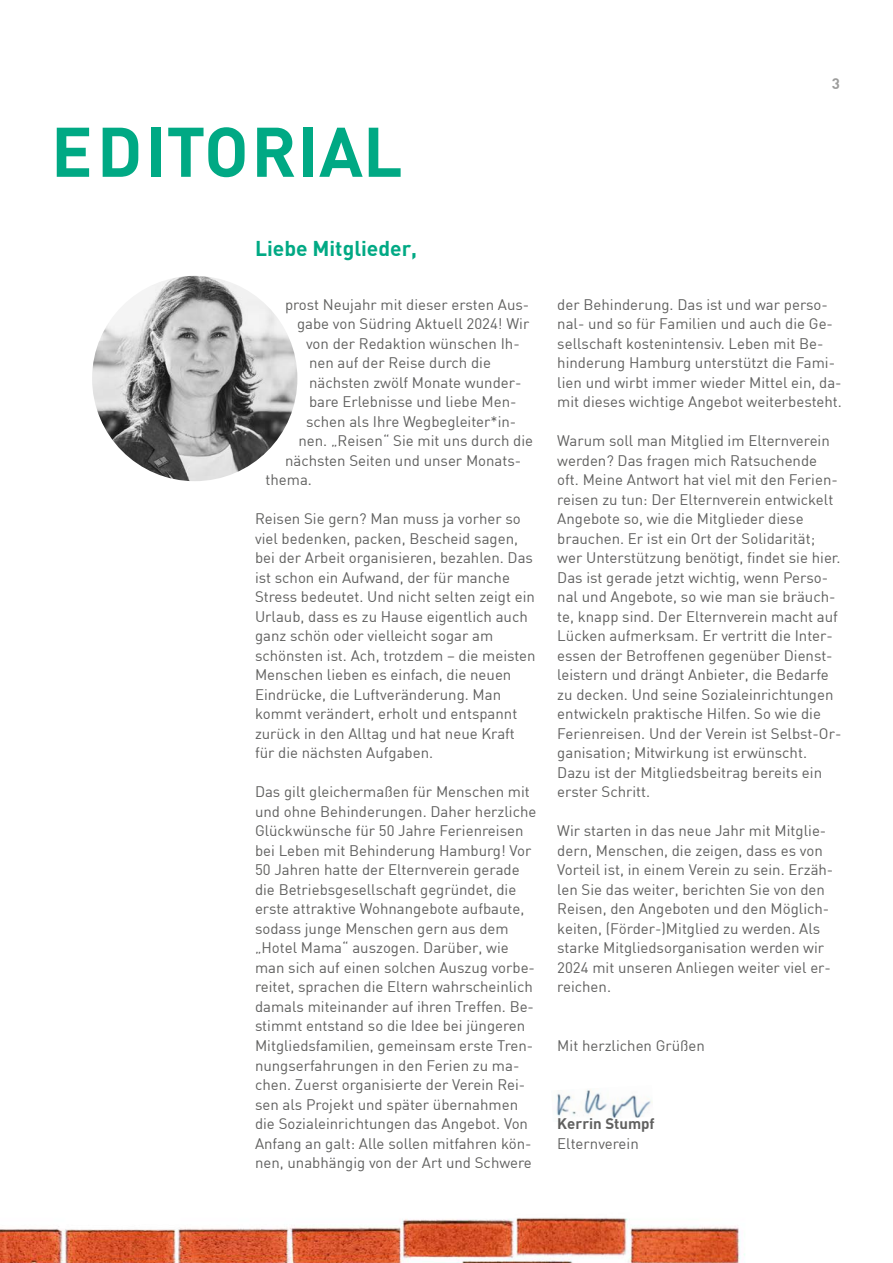
<style>
.page{position:relative;width:893px;height:1263px;background:#fff}
.page>*{position:absolute;margin:0;border:0;box-sizing:border-box;transform-origin:0 0}
.Überschriften_H1_Headline{font:700 69px "DIN";letter-spacing:.01em;color:#00a984}
.Überschriften_H2_Headline_Editorial{font:700 21px "DIN";color:#00a984}
.Fließtexte_P_Fließtext_Allgemein{font:15px/19.5px "DIN";color:#60605f}
.Fließtexte_P_Fließtext_Allgemein-2{font:700 15px "DIN";color:#60605f}
.t1{font:700 15px "DIN";color:#9d9d9c}
</style>
<div class="page">
<img style="left:1px;top:1218px;width:744px;height:45px">
<img style="left:0;top:1165px;width:1px;height:98px">
<img style="left:92px;top:276px;width:205px;height:205px;border-radius:103px">
<img style="left:556px;top:1089px;width:97px;height:29px">
<h1 class="Überschriften_H1_Headline" style="left:51px;top:107px;width:353px">EDITORIAL</h1>
<p class="t1" style="left:832px;top:74px;width:10px">3</p>
<h2 class="Überschriften_H2_Headline_Editorial" style="left:255px;top:235px;width:164px">Liebe Mitglieder,</h2>
<p class="Fließtexte_P_Fließtext_Allgemein" style="left:285px;top:294px;width:246px">prost Neujahr mit dieser ersten Aus-</p>
<p class="Fließtexte_P_Fließtext_Allgemein" style="left:297px;top:314px;width:234px">gabe von Südring Aktuell 2024! Wir</p>
<p class="Fließtexte_P_Fließtext_Allgemein" style="left:306px;top:333px;width:215px">von der Redaktion wünschen Ih-</p>
<p class="Fließtexte_P_Fließtext_Allgemein" style="left:309px;top:353px;width:184px">nen auf der Reise durch die</p>
<p class="Fließtexte_P_Fließtext_Allgemein" style="left:309px;top:372px;width:214px">nächsten zwölf Monate wunder-</p>
<p class="Fließtexte_P_Fließtext_Allgemein" style="left:309px;top:392px;width:209px">bare Erlebnisse und liebe Men-</p>
<p class="Fließtexte_P_Fließtext_Allgemein" style="left:306px;top:411px;width:212px">schen als Ihre Wegbegleiter*in-</p>
<p class="Fließtexte_P_Fließtext_Allgemein" style="left:298px;top:431px;width:236px">nen. „Reisen“ Sie mit uns durch die</p>
<p class="Fließtexte_P_Fließtext_Allgemein" style="left:285px;top:450px;width:238px">nächsten Seiten und unser Monats-</p>
<p class="Fließtexte_P_Fließtext_Allgemein" style="left:265px;top:470px;width:48px">thema.</p>
<p class="Fließtexte_P_Fließtext_Allgemein" style="left:255px;top:509px;width:282px">Reisen Sie gern? Man muss ja vorher so viel bedenken, packen, Bescheid sagen, bei der Arbeit organisieren, bezahlen. Das ist schon ein Aufwand, der für manche Stress bedeutet. Und nicht selten zeigt ein Urlaub, dass es zu Hause eigentlich auch ganz schön oder vielleicht sogar am schönsten ist. Ach, trotzdem – die meisten Menschen lieben es einfach, die neuen Eindrücke, die Luftveränderung. Man kommt verändert, erholt und entspannt zurück in den Alltag und hat neue Kraft für die nächsten Aufgaben.</p>
<p class="Fließtexte_P_Fließtext_Allgemein" style="left:255px;top:782px;width:283px">Das gilt gleichermaßen für Menschen mit und ohne Behinderungen. Daher herzliche Glückwünsche für 50 Jahre Ferienreisen bei Leben mit Behinderung Hamburg! Vor 50 Jahren hatte der Elternverein gerade die Betriebsgesellschaft gegründet, die erste attraktive Wohnangebote aufbaute, sodass junge Menschen gern aus dem „Hotel Mama“ auszogen. Darüber, wie man sich auf einen solchen Auszug vorbe&shy;reitet, sprachen die Eltern wahrscheinlich damals miteinander auf ihren Treffen. Be&shy;stimmt entstand so die Idee bei jüngeren Mitgliedsfamilien, gemeinsam erste Tren&shy;nungserfahrungen in den Ferien zu ma&shy;chen. Zuerst organisierte der Verein Rei&shy;sen als Projekt und später übernahmen die Sozialeinrichtungen das Angebot. Von Anfang an galt: Alle sollen mitfahren kön&shy;nen, unabhängig von der Art und Schwere</p>
<p class="Fließtexte_P_Fließtext_Allgemein" style="left:557px;top:294px;width:286px">der Behinderung. Das ist und war perso&shy;nal- und so für Familien und auch die Ge&shy;sellschaft kostenintensiv. Leben mit Be&shy;hinderung Hamburg unterstützt die Fami&shy;lien und wirbt immer wieder Mittel ein, da&shy;mit dieses wichtige Angebot weiterbesteht.</p>
<p class="Fließtexte_P_Fließtext_Allgemein" style="left:557px;top:431px;width:286px">Warum soll man Mitglied im Elternverein werden? Das fragen mich Ratsuchende oft. Meine Antwort hat viel mit den Ferien&shy;reisen zu tun: Der Elternverein entwickelt Angebote so, wie die Mitglieder diese brauchen. Er ist ein Ort der Solidarität; wer Unterstützung benötigt, findet sie hier.<br>Das ist gerade jetzt wichtig, wenn Perso&shy;nal und Angebote, so wie man sie bräuch&shy;te, knapp sind. Der Elternverein macht auf Lücken aufmerksam. Er vertritt die Inter&shy;essen der Betroffenen gegenüber Dienst&shy;leistern und drängt Anbieter, die Bedarfe zu decken. Und seine Sozialeinrichtungen entwickeln praktische Hilfen. So wie die Ferienreisen. Und der Verein ist Selbst-Or&shy;ganisation; Mitwirkung ist erwünscht.<br>Dazu ist der Mitgliedsbeitrag bereits ein erster Schritt.</p>
<p class="Fließtexte_P_Fließtext_Allgemein" style="left:557px;top:821px;width:278px">Wir starten in das neue Jahr mit Mitglie&shy;dern, Menschen, die zeigen, dass es von Vorteil ist, in einem Verein zu sein. Erzäh&shy;len Sie das weiter, berichten Sie von den Reisen, den Angeboten und den Möglich&shy;keiten, (Förder-)Mitglied zu werden. Als starke Mitgliedsorganisation werden wir 2024 mit unseren Anliegen weiter viel er&shy;reichen.</p>
<p class="Fließtexte_P_Fließtext_Allgemein" style="left:557px;top:1035px;width:149px">Mit herzlichen Grüßen</p>
<p class="Fließtexte_P_Fließtext_Allgemein-2" style="left:557px;top:1114px;width:99px">Kerrin Stumpf</p>
<p class="Fließtexte_P_Fließtext_Allgemein" style="left:557px;top:1133px;width:83px">Elternverein</p>
</div>
